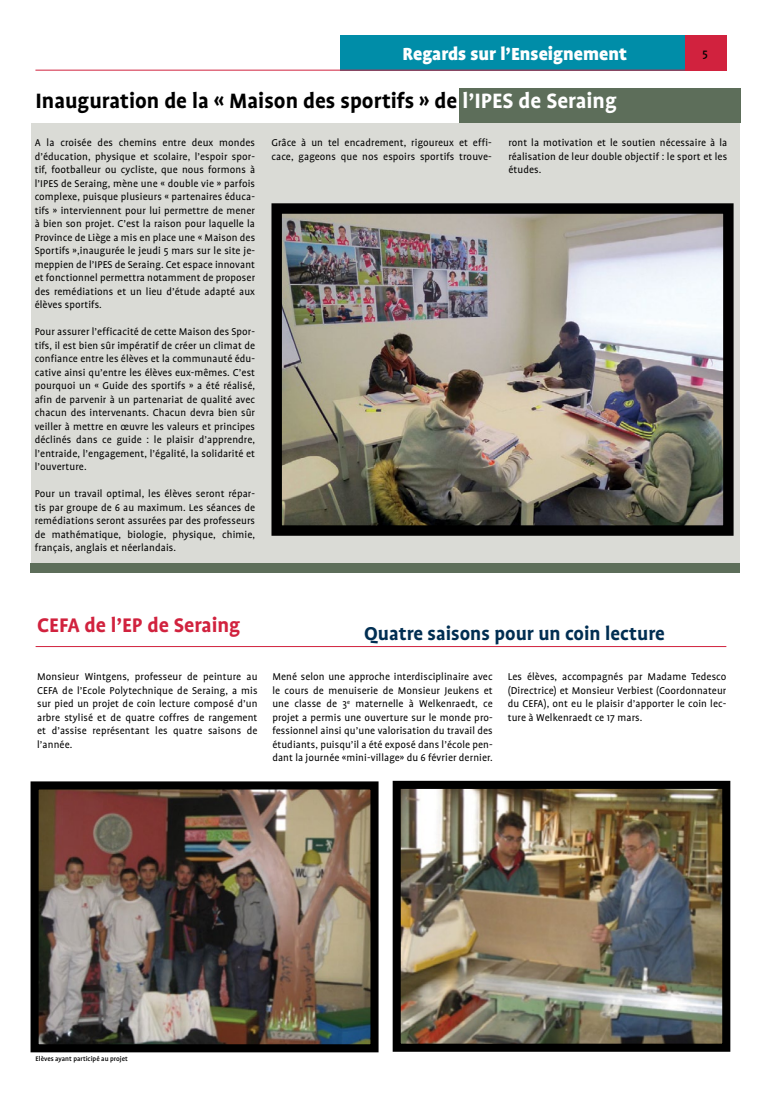
<style>
.page{position:relative;width:762px;height:1099px;background:#fff}
.page>*{position:absolute;margin:0;border:0;box-sizing:border-box;transform-origin:0 0}
.t1{font:700 23.75px "Profile OT";color:#000}
.t2{font:700 22.5px "Profile OT";color:#d1223e}
.t3{font:700 21.25px "Profile OT";color:#002e52}
.t4{font:900 20px "Profile OT";color:#fff}
.t5{font:500 12.5px "Profile OT";color:#000}
.t6{font:11.25px/13.5px "Profile OT";letter-spacing:.01em;color:#000;text-align:justify}
.t7{font:500 7.5px "Profile OT";color:#000}
.s1{color:#fff}
</style>
<div class="page">
<div style="left:31px;top:123px;width:709px;height:440px;background:#dadbd6"></div>
<div style="left:459px;top:88px;width:281px;height:35px;background:#5d6e5a"></div>
<div style="left:31px;top:563px;width:709px;height:9px;background:#5d6e5a"></div>
<div style="left:340px;top:35px;width:347px;height:36px;background:#008da8"></div>
<div style="left:685px;top:35px;width:41px;height:36px;background:#d1223e"></div>
<hr style="left:35px;top:70px;width:691px;height:1px;background:#d1223e">
<img style="left:40px;top:790px;width:329px;height:253px">
<div style="left:31px;top:781px;width:347px;height:271px;border:8px solid #000"></div>
<img style="left:402px;top:789px;width:319px;height:253px">
<div style="left:393px;top:780px;width:337px;height:271px;border:8px solid #000"></div>
<img style="left:282px;top:214px;width:440px;height:310px">
<div style="left:271px;top:203px;width:462px;height:332px;border:10px solid #000"></div>
<hr style="left:36px;top:646px;width:690px;height:1px;background:#d1223e">
<h3 class="t4" style="left:403px;top:43px;width:226px">Regards sur l’Enseignement</h3>
<p class="t5" style="left:702px;top:46px;width:7px">5</p>
<h1 class="t1" style="left:35px;top:87px;width:583px">Inauguration de la « Maison des sportifs » de <span class="s1">l’IPES de Seraing</span></h1>
<p class="t6" style="left:35px;top:136px;width:222px">A la croisée des chemins entre deux mondes d’éducation, physique et scolaire, l’espoir spor&shy;tif, footballeur ou cycliste, que nous formons à l’IPES de Seraing, mène une « double vie » parfois complexe, puisque plusieurs « partenaires éduca&shy;tifs » interviennent pour lui permettre de mener à bien son projet. C’est la raison pour laquelle la Province de Liège a mis en place une « Maison des Sportifs »,inaugurée le jeudi 5 mars sur le site je&shy;meppien de l’IPES de Seraing. Cet espace innovant et fonctionnel permettra notamment de proposer des remédiations et un lieu d’étude adapté aux élèves sportifs.</p>
<p class="t6" style="left:35px;top:325px;width:222px">Pour assurer l’efficacité de cette Maison des Spor&shy;tifs, il est bien sûr impératif de créer un climat de confiance entre les élèves et la communauté édu&shy;cative ainsi qu’entre les élèves eux-mêmes. C’est pourquoi un « Guide des sportifs » a été réalisé, afin de parvenir à un partenariat de qualité avec chacun des intervenants. Chacun devra bien sûr veiller à mettre en œuvre les valeurs et principes déclinés dans ce guide : le plaisir d’apprendre, l’entraide, l’engagement, l’égalité, la solidarité et l’ouverture.</p>
<p class="t6" style="left:35px;top:487px;width:222px">Pour un travail optimal, les élèves seront répar&shy;tis par groupe de 6 au maximum. Les séances de remédiations seront assurées par des professeurs de mathématique, biologie, physique, chimie, français, anglais et néerlandais.</p>
<p class="t6" style="left:271px;top:136px;width:222px">Grâce à un tel encadrement, rigoureux et effi&shy;cace, gageons que nos espoirs sportifs trouve-</p>
<p class="t6" style="left:508px;top:136px;width:220px">ront la motivation et le soutien nécessaire à la réalisation de leur double objectif : le sport et les études.</p>
<h2 class="t2" style="left:37px;top:612px;width:205px">CEFA de l’EP de Seraing</h2>
<p class="t6" style="left:37px;top:670px;width:222px">Monsieur Wintgens, professeur de peinture au CEFA de l’Ecole Polytechnique de Seraing, a mis sur pied un projet de coin lecture composé d’un arbre stylisé et de quatre coffres de rangement et d’assise représentant les quatre saisons de l’année.</p>
<h3 class="t3" style="left:364px;top:621px;width:302px">Quatre saisons pour un coin lecture</h3>
<p class="t6" style="left:272px;top:670px;width:222px">Mené selon une approche interdisciplinaire avec le cours de menuiserie de Monsieur Jeukens et une classe de 3<sup>e</sup> maternelle à Welkenraedt, ce projet a permis une ouverture sur le monde pro&shy;fessionnel ainsi qu’une valorisation du travail des étudiants, puisqu’il a été exposé dans l’école pen&shy;dant la journée «mini-village» du 6 février dernier.</p>
<p class="t6" style="left:508px;top:670px;width:220px">Les élèves, accompagnés par Madame Tedesco (Directrice) et Monsieur Verbiest (Coordonnateur du CEFA), ont eu le plaisir d’apporter le coin lec&shy;ture à Welkenraedt ce 17 mars.</p>
<p class="t7" style="left:36px;top:1054px;width:94px">Elèves ayant participé au projet</p>
</div>
